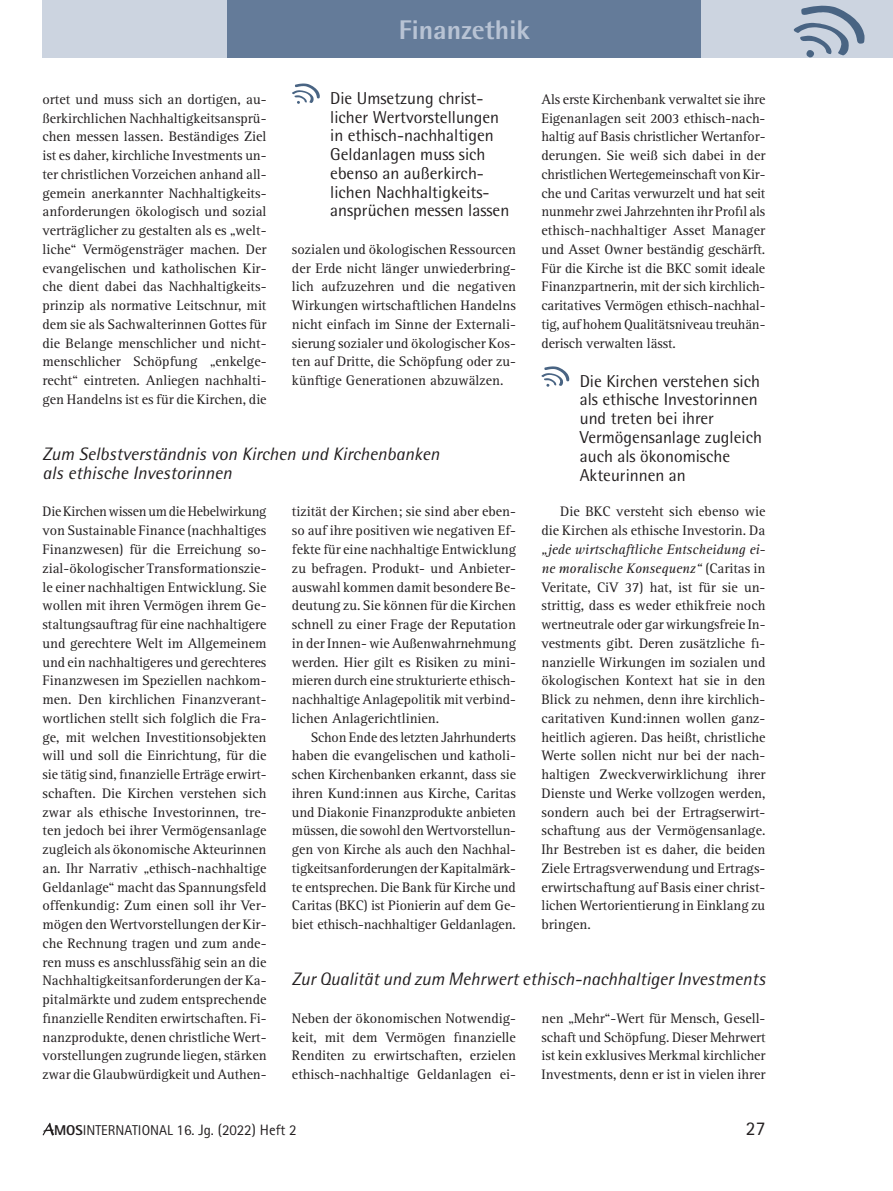
<style>
.page{position:relative;width:893px;height:1191px;background:#fff}
.page>*{position:absolute;margin:0;border:0;box-sizing:border-box;transform-origin:0 0}
.t1{font:800 27px "Rotis Semi Sans";color:#b8c3d4}
.t2{font:19.5px "Rotis Sans Serif";color:#231f20}
.ZÜ01_2sp__Master{font:italic 18px/18.8px "Rotis Semi Sans";color:#231f20}
.bodytext__mit_silben{font:17.25px/18.8px "Rotis Semi Sans";color:#231f20}
.bodytext__Master{font:17.25px/18.8px "Rotis Semi Sans";color:#231f20}
.t3{font:15px "Rotis Sans Serif";color:#231f20}
.mE{font:14.25px/18.8px "Rotis Serif";color:#231f20;text-align:justify}
.oE__platzsparend{font:14.25px/18.8px "Rotis Serif";letter-spacing:-.005em;color:#231f20;text-align:justify}
.mE__platzsparend{font:14.25px/18.8px "Rotis Serif";letter-spacing:-.01em;color:#231f20;text-align:justify}
.oE__Master{font:14.25px/18.8px "Rotis Serif";color:#231f20;text-align:justify}
.s1{font-style:italic}
.s2{font-weight:800;font-size:14.25px}
.s3{font-size:14.25px}
</style>
<div class="page">
<div style="left:43px;top:0;width:850px;height:57px;background:#ccd4e0"></div>
<div style="left:228px;top:0;width:473px;height:57px;background:#647b99"></div>
<svg style="left:43px;top:1122px;width:11px;height:13px"></svg>
<svg style="left:292px;top:83px;width:28px;height:21px"></svg>
<svg style="left:541px;top:366px;width:28px;height:21px"></svg>
<svg style="left:793px;top:6px;width:72px;height:51px"></svg>
<h1 class="t1" style="left:399px;top:13px;width:133px">Finanzethik</h1>
<p class="bodytext__mit_silben" style="left:330px;top:88px;width:181px">Die Umsetzung christ&shy;licher Wertvorstellungen in ethisch-nachhaltigen<br>Geldanlagen muss sich ebenso an außerkirch&shy;lichen Nachhaltigkeits&shy;ansprüchen messen lassen</p>
<p class="mE" style="left:43px;top:90px;width:226px">ortet und muss sich an dortigen, au&shy;ßerkirchlichen Nachhaltigkeitsansprü&shy;chen messen lassen. Beständiges Ziel ist es daher, kirchliche Investments un&shy;ter christlichen Vorzeichen anhand all&shy;gemein anerkannter Nachhaltigkeits&shy;anforderungen ökologisch und sozial verträglicher zu gestalten als es „welt&shy;liche“ Vermögensträger machen. Der evangelischen und katholischen Kir&shy;che dient dabei das Nachhaltigkeits&shy;prinzip als normative Leitschnur, mit dem sie als Sachwalterinnen Gottes für die Belange menschlicher und nicht&shy;menschlicher Schöpfung „enkelge&shy;recht“ eintreten. Anliegen nachhalti&shy;gen Handelns ist es für die Kirchen, die</p>
<p class="mE__platzsparend" style="left:541px;top:90px;width:225px">Als erste Kirchenbank verwaltet sie ihre Eigenanlagen seit 2003 ethisch-nach&shy;haltig auf Basis christlicher Wertanfor&shy;derungen. Sie weiß sich dabei in der christlichen Wertegemeinschaft von Kir&shy;che und Caritas verwurzelt und hat seit nunmehr zwei Jahrzehnten ihr Profil als ethisch-nachhaltiger Asset Manager und Asset Owner beständig geschärft.<br>Für die Kirche ist die BKC somit ideale Finanzpartnerin, mit der sich kirchlich&shy;caritatives Vermögen ethisch-nachhal&shy;tig, auf hohem Qualitätsniveau treuhän&shy;derisch verwalten lässt.</p>
<p class="mE" style="left:292px;top:240px;width:226px">sozialen und ökologischen Ressourcen der Erde nicht länger unwiederbring&shy;lich aufzuzehren und die negativen Wirkungen wirtschaftlichen Handelns nicht einfach im Sinne der Externali&shy;sierung sozialer und ökologischer Kos&shy;ten auf Dritte, die Schöpfung oder zu&shy;künftige Generationen abzuwälzen.</p>
<p class="bodytext__Master" style="left:580px;top:371px;width:184px">Die Kirchen verstehen sich als ethische Investorinnen und treten bei ihrer<br>Vermögensanlage zugleich auch als ökonomische<br>Akteurinnen an</p>
<p class="ZÜ01_2sp__Master" style="left:43px;top:444px;width:398px">Zum Selbstverständnis von Kirchen und Kirchenbanken als ethische Investorinnen</p>
<p class="oE__platzsparend" style="left:43px;top:503px;width:225px">Die Kirchen wissen um die Hebelwirkung von Sustainable Finance (nachhaltiges Finanzwesen) für die Erreichung so&shy;zial-ökologischer Transformationszie&shy;le einer nachhaltigen Entwicklung. Sie wollen mit ihren Vermögen ihrem Ge&shy;staltungsauftrag für eine nachhaltigere und gerechtere Welt im Allgemeinem und ein nachhaltigeres und gerechteres Finanzwesen im Speziellen nachkom&shy;men. Den kirchlichen Finanzverant&shy;wortlichen stellt sich folglich die Fra&shy;ge, mit welchen Investitionsobjekten will und soll die Einrichtung, für die sie tätig sind, finanzielle Erträge erwirt&shy;schaften. Die Kirchen verstehen sich zwar als ethische Investorinnen, tre&shy;ten jedoch bei ihrer Vermögensanlage zugleich als ökonomische Akteurinnen an. Ihr Narrativ „ethisch-nachhaltige Geldanlage“ macht das Spannungsfeld offenkundig: Zum einen soll ihr Ver&shy;mögen den Wertvorstellungen der Kir&shy;che Rechnung tragen und zum ande&shy;ren muss es anschlussfähig sein an die Nachhaltigkeitsanforderungen der Ka&shy;pitalmärkte und zudem entsprechende finanzielle Renditen erwirtschaften. Fi&shy;nanzprodukte, denen christliche Wert&shy;vorstellungen zugrunde liegen, stärken zwar die Glaubwürdigkeit und Authen-</p>
<p class="oE__platzsparend" style="left:292px;top:503px;width:226px">tizität der Kirchen; sie sind aber eben&shy;so auf ihre positiven wie negativen Ef&shy;fekte für eine nachhaltige Entwicklung zu befragen. Produkt- und Anbieter&shy;auswahl kommen damit besondere Be&shy;deutung zu. Sie können für die Kirchen schnell zu einer Frage der Reputation in der Innen- wie Außenwahrnehmung werden. Hier gilt es Risiken zu mini&shy;mieren durch eine strukturierte ethisch&shy;nachhaltige Anlagepolitik mit verbind&shy;lichen Anlagerichtlinien.</p>
<p class="mE" style="left:541px;top:503px;width:225px;text-indent:19px">Die BKC versteht sich ebenso wie die Kirchen als ethische Investorin. Da <span class="s1">„jede wirtschaftliche Entscheidung ei&shy;ne moralische Konsequenz“</span> (Caritas in Veritate, CiV 37) hat, ist für sie un&shy;strittig, dass es weder ethikfreie noch wertneutrale oder gar wirkungsfreie In&shy;vestments gibt. Deren zusätzliche fi&shy;nanzielle Wirkungen im sozialen und ökologischen Kontext hat sie in den Blick zu nehmen, denn ihre kirchlich&shy;caritativen Kund:innen wollen ganz&shy;heitlich agieren. Das heißt, christliche Werte sollen nicht nur bei der nach&shy;haltigen Zweckverwirklichung ihrer Dienste und Werke vollzogen werden, sondern auch bei der Ertragserwirt&shy;schaftung aus der Vermögensanlage.<br>Ihr Bestreben ist es daher, die beiden Ziele Ertragsverwendung und Ertrags&shy;erwirtschaftung auf Basis einer christ&shy;lichen Wertorientierung in Einklang zu bringen.</p>
<p class="mE__platzsparend" style="left:292px;top:728px;width:226px;text-indent:19px">Schon Ende des letzten Jahrhunderts haben die evangelischen und katholi&shy;schen Kirchenbanken erkannt, dass sie ihren Kund:innen aus Kirche, Caritas und Diakonie Finanzprodukte anbieten müssen, die sowohl den Wertvorstellun&shy;gen von Kirche als auch den Nachhal&shy;tigkeitsanforderungen der Kapitalmärk&shy;te entsprechen. Die Bank für Kirche und Caritas (BKC) ist Pionierin auf dem Ge&shy;biet ethisch-nachhaltiger Geldanlagen.</p>
<p class="ZÜ01_2sp__Master" style="left:292px;top:969px;width:475px">Zur Qualität und zum Mehrwert ethisch-nachhaltiger Investments</p>
<p class="oE__Master" style="left:292px;top:1009px;width:225px">Neben der ökonomischen Notwendig&shy;keit, mit dem Vermögen finanzielle Renditen zu erwirtschaften, erzielen ethisch-nachhaltige Geldanlagen ei-</p>
<p class="oE__Master" style="left:541px;top:1009px;width:226px">nen „Mehr“-Wert für Mensch, Gesell&shy;schaft und Schöpfung. Dieser Mehrwert ist kein exklusives Merkmal kirchlicher Investments, denn er ist in vielen ihrer</p>
<p class="t3" style="left:54px;top:1121px;width:244px"><span class="s2">MOS</span><span class="s3">INTERNATIONAL</span> 16. Jg. (2022) Heft 2</p>
<h2 class="t2" style="left:746px;top:1117px;width:21px">27</h2>
</div>
